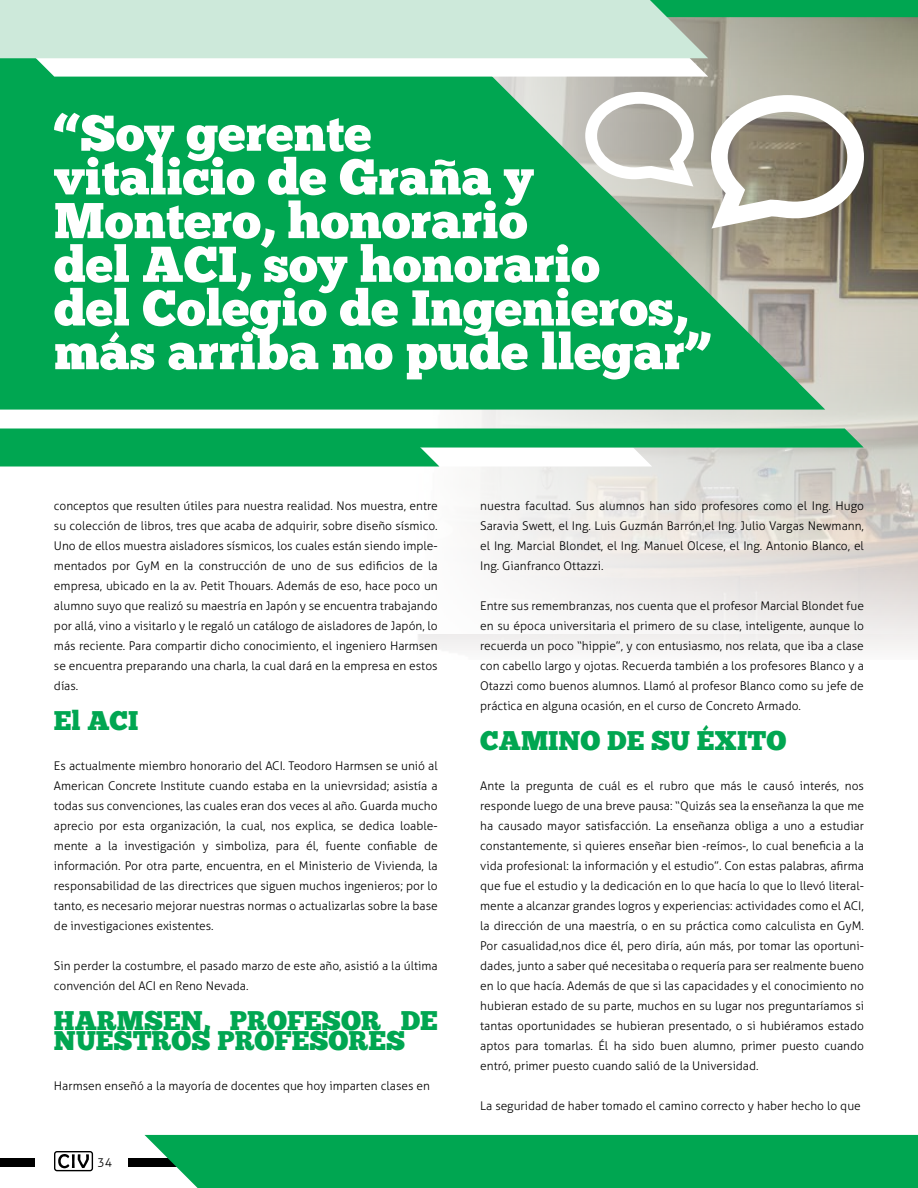
<style>
.page{position:relative;width:918px;height:1188px;background:#fff}
.page>*{position:absolute;margin:0;border:0;box-sizing:border-box;transform-origin:0 0}
.t1{font:50.25px/43.7px "Chunk Five";color:#fff}
.t2{font:27px/20px "Chunk Five";color:#00a651}
.t3{font:300 12px/20px "Aller";color:#000;text-align:justify}
.s1{font-family:"Myriad Pro";font-weight:400}
</style>
<div class="page">
<svg style="left:214px;top:17px;width:704px;height:616px"></svg>
<div style="left:129px;top:1158px;width:789px;height:9px;background:#000"></div>
<svg style="left:54px;top:1151px;width:39px;height:20px"></svg>
<div style="left:0;top:1158px;width:35px;height:9px;background:#000"></div>
<div style="left:145px;top:1135px;width:773px;height:53px;background:#00a651"></div>
<svg style="left:0;top:17px;width:825px;height:393px;background:#1aa75d"></svg>
<svg style="left:0;top:429px;width:864px;height:38px;background:#3eb879"></svg>
<svg style="left:711px;top:95px;width:153px;height:134px"></svg>
<svg style="left:585px;top:92px;width:109px;height:95px"></svg>
<div style="left:0;top:0;width:918px;height:17px;background:#00a651"></div>
<svg style="left:0;top:58px;width:708px;height:19px"></svg>
<div style="left:0;top:0;width:708px;height:58px;background:#cde9da"></div>
<h1 class="t1" style="left:54px;top:111px;width:658px">“Soy gerente<br>vitalicio de Graña y<br>Montero, honorario<br>del ACI, soy honorario<br>del Colegio de Ingenieros, más arriba no pude llegar”</h1>
<p class="t3" style="left:54px;top:496px;width:385px">conceptos que resulten útiles para nuestra realidad. Nos muestra, entre su colección de libros, tres que acaba de adquirir, sobre diseño sísmico.<br>Uno de ellos muestra aisladores sísmicos, los cuales están siendo imple&shy;mentados por GyM en la construcción de uno de sus edificios de la empresa, ubicado en la av. Petit Thouars. Además de eso, hace poco un alumno suyo que realizó su maestría en Japón y se encuentra trabajando por allá, vino a visitarlo y le regaló un catálogo de aisladores de Japón, lo más reciente. Para compartir dicho conocimiento, el ingeniero Harmsen se encuentra preparando una charla, la cual dará en la empresa en estos días.</p>
<h2 class="t2" style="left:54px;top:711px;width:86px">El ACI</h2>
<p class="t3" style="left:54px;top:756px;width:385px">Es actualmente miembro honorario del ACI. Teodoro Harmsen se unió al American Concrete Institute cuando estaba en la unievrsidad; asistía a todas sus convenciones, las cuales eran dos veces al año. Guarda mucho aprecio por esta organización, la cual, nos explica, se dedica loable&shy;mente a la investigación y simboliza, para él, fuente confiable de información. Por otra parte, encuentra, en el Ministerio de Vivienda, la responsabilidad de las directrices que siguen muchos ingenieros; por lo tanto, es necesario mejorar nuestras normas o actualizarlas sobre la base de investigaciones existentes.</p>
<p class="t3" style="left:54px;top:956px;width:385px">Sin perder la costumbre, el pasado marzo de este año, asistió a la última convención del ACI en Reno Nevada.</p>
<h2 class="t2" style="left:54px;top:1011px;width:385px">HARMSEN, PROFESOR DE<br>NUESTROS PROFESORES</h2>
<p class="t3" style="left:54px;top:1076px;width:377px">Harmsen enseñó a la mayoría de docentes que hoy imparten clases en</p>
<p class="t3" style="left:97px;top:1152px;width:16px">34</p>
<p class="t3" style="left:480px;top:496px;width:385px">nuestra facultad. Sus alumnos han sido profesores como el Ing. Hugo Saravia Swett, el Ing. Luis Guzmán Barrón,el Ing. Julio Vargas Newmann, el Ing. Marcial Blondet, el Ing. Manuel Olcese, el Ing. Antonio Blanco, el Ing. Gianfranco Ottazzi.</p>
<p class="t3" style="left:480px;top:596px;width:385px">Entre sus remembranzas, nos cuenta que el profesor Marcial Blondet fue en su época universitaria el primero de su clase, inteligente, aunque lo recuerda un poco “hippie”, y con entusiasmo, nos relata, que iba a clase con cabello largo y ojotas. Recuerda también a los profesores Blanco y a Otazzi como buenos alumnos. Llamó al profesor Blanco como su jefe de práctica en alguna ocasión, en el curso de Concreto Armado.</p>
<h2 class="t2" style="left:480px;top:731px;width:308px">CAMINO DE SU ÉXITO</h2>
<p class="t3" style="left:480px;top:776px;width:385px">Ante la pregunta de cuál es el rubro que más le causó interés, nos responde luego de una breve pausa: “Quizás sea la enseñanza la que me ha causado mayor satisfacción. La enseñanza obliga a uno a estudiar constantemente, si quieres enseñar bien <span class="s1">-</span>reímos<span class="s1">-</span>, lo cual beneficia a la vida profesional: la información y el estudio”. Con estas palabras, afirma que fue el estudio y la dedicación en lo que hacía lo que lo llevó literal&shy;mente a alcanzar grandes logros y experiencias: actividades como el ACI, la dirección de una maestría, o en su práctica como calculista en GyM.<br>Por casualidad,nos dice él, pero diría, aún más, por tomar las oportuni&shy;dades, junto a saber qué necesitaba o requería para ser realmente bueno en lo que hacía. Además de que si las capacidades y el conocimiento no hubieran estado de su parte, muchos en su lugar nos preguntaríamos si tantas oportunidades se hubieran presentado, o si hubiéramos estado aptos para tomarlas. Él ha sido buen alumno, primer puesto cuando entró, primer puesto cuando salió de la Universidad.</p>
<p class="t3" style="left:480px;top:1096px;width:382px">La seguridad de haber tomado el camino correcto y haber hecho lo que</p>
</div>
